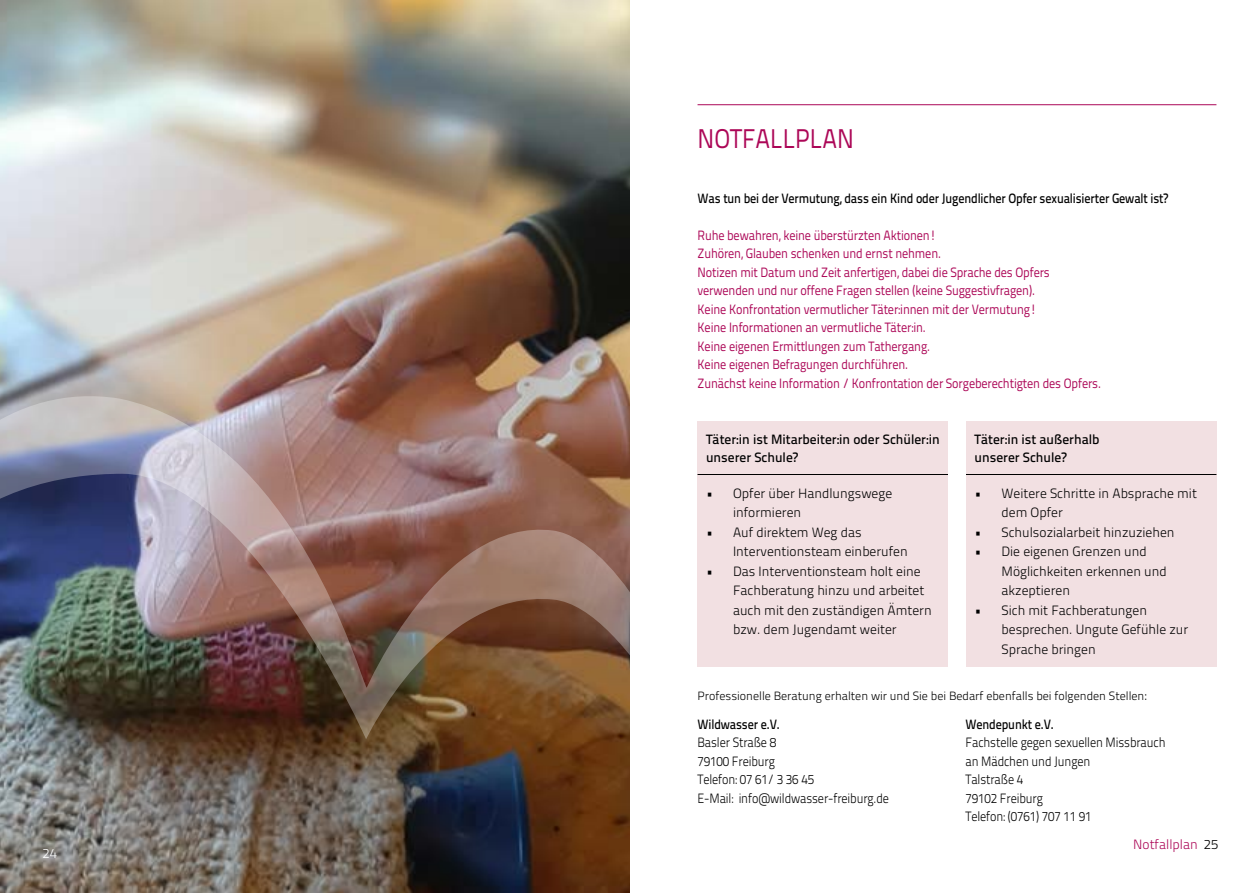
<style>
.page{position:relative;width:1259px;height:893px;background:#fff}
.page>*{position:absolute;margin:0;border:0;box-sizing:border-box;transform-origin:0 0}
.t1{font:27px "Titillium Text 25 L 400 wt";color:#ac0757;scale:.9 1}
.t2{font:13.5px/18.5px "Titillium Text 25 L 400 wt";letter-spacing:-.01em;color:#ac0757;scale:.9 1}
.t3{font:13.5px/19.5px "Titillium Text 25 L 250 wt";color:#000}
.t4{font:13.5px/18.5px "Titillium Text 25 L 250 wt";color:#000;scale:.9 1}
.t5{font:13.5px "Titillium Text 25 L 600 wt";letter-spacing:-.01em;color:#000;scale:.9 1}
.t6{font:13.5px/18px "Titillium Text 25 L 600 wt";letter-spacing:-.01em;color:#000}
.t7{font:13.5px "Titillium Text 25 L 250 wt";color:#ac0757}
.t8{font:13.5px "Titillium Text 25 L 250 wt";color:#fff}
.t9{font:12px "Titillium Text 25 L 250 wt";color:#000}
.s1{font-size:13.5px}
</style>
<div class="page">
<img style="left:0;top:0;width:629px;height:384px">
<img style="left:0;top:384px;width:846px;height:509px">
<div style="left:697px;top:421px;width:251px;height:53px;background:#f2e0e2"></div>
<div style="left:697px;top:474px;width:251px;height:192px;background:#f2e0e2"></div>
<hr style="left:697px;top:474px;width:251px;height:1px;background:#000">
<div style="left:966px;top:421px;width:250px;height:53px;background:#f2e0e2"></div>
<div style="left:966px;top:474px;width:250px;height:192px;background:#f2e0e2"></div>
<hr style="left:966px;top:474px;width:250px;height:1px;background:#000">
<hr style="left:697px;top:104px;width:519px;height:1px;background:#ac0757">
<p class="t8" style="left:43px;top:843px;width:16px">24</p>
<h1 class="t1" style="left:697px;top:118px;width:175px">Notfallplan</h1>
<p class="t5" style="left:697px;top:188px;width:524px">Was tun bei der Vermutung, dass ein Kind oder Jugendlicher Opfer sexualisierter Gewalt ist?</p>
<p class="t2" style="left:697px;top:225px;width:450px">Ruhe bewahren, keine überstürzten Aktionen!<br>Zuhören, Glauben schenken und ernst nehmen.<br>Notizen mit Datum und Zeit anfertigen, dabei die Sprache des Opfers verwenden und nur offene Fragen stellen (keine Suggestivfragen).<br>Keine Konfrontation vermutlicher Täter:innen mit der Vermutung!<br>Keine I nformationen an vermutliche Täter:in.<br>Keine eigenen Ermittlungen zum Tathergang.<br>Keine eigenen Befragungen durchführen.<br>Zunächst keine I nformation / Konfrontation der Sorgeberechtigten des Opfers.</p>
<p class="t6" style="left:706px;top:429px;width:235px">Täter:in ist Mitarbeiter:in oder Schüler:in unserer Schule?</p>
<p class="t3" style="left:733px;top:483px;width:161px;text-indent:-27px">• Opfer über Handlungswege informieren</p>
<p class="t3" style="left:733px;top:522px;width:176px;text-indent:-27px">• Auf direktem Weg das<br>Interventionsteam einberufen</p>
<p class="t3" style="left:733px;top:561px;width:200px;text-indent:-27px">• Das Interventionsteam holt eine<br>Fachberatung hinzu und arbeitet auch mit den zuständigen Ämtern bzw. dem Jugendamt weiter</p>
<p class="t6" style="left:974px;top:429px;width:126px">Täter:in ist außerhalb unserer Schule?</p>
<p class="t3" style="left:1001px;top:483px;width:197px;text-indent:-27px">• Weitere Schritte in Absprache mit dem Opfer</p>
<p class="t3" style="left:974px;top:522px;width:202px">• Schulsozialarbeit hinzuziehen</p>
<p class="t3" style="left:1001px;top:541px;width:167px;text-indent:-27px">• Die eigenen Grenzen und<br>Möglichkeiten erkennen und akzeptieren</p>
<p class="t3" style="left:1001px;top:600px;width:188px;text-indent:-27px">• Sich mit Fachberatungen besprechen. Ungute Gefühle zur<br>Sprache bringen</p>
<p class="t9" style="left:697px;top:687px;width:450px">Professionelle Beratung erhalten wir und Sie bei Bedarf ebenfalls bei folgenden Stellen<span class="s1">:</span></p>
<p class="t5" style="left:697px;top:714px;width:93px">Wildwasser e.V.</p>
<p class="t4" style="left:697px;top:733px;width:214px">Basler Straße 8<br>79100 Freiburg<br>Telefon: 07 61/ 3 36 45<br>E-Mail: info@wildwasser-freiburg.de</p>
<p class="t5" style="left:965px;top:714px;width:100px">Wendepunkt e.V.</p>
<p class="t4" style="left:965px;top:733px;width:224px">Fachstelle gegen sexuellen Missbrauch an Mädchen und Jungen<br>Talstraße 4<br>79102 Freiburg<br>Telefon: (0761) 707 11 91</p>
<p class="t7" style="left:1133px;top:834px;width:66px">Notfallplan</p>
<p class="t3" style="left:1203px;top:834px;width:16px">25</p>
</div>
